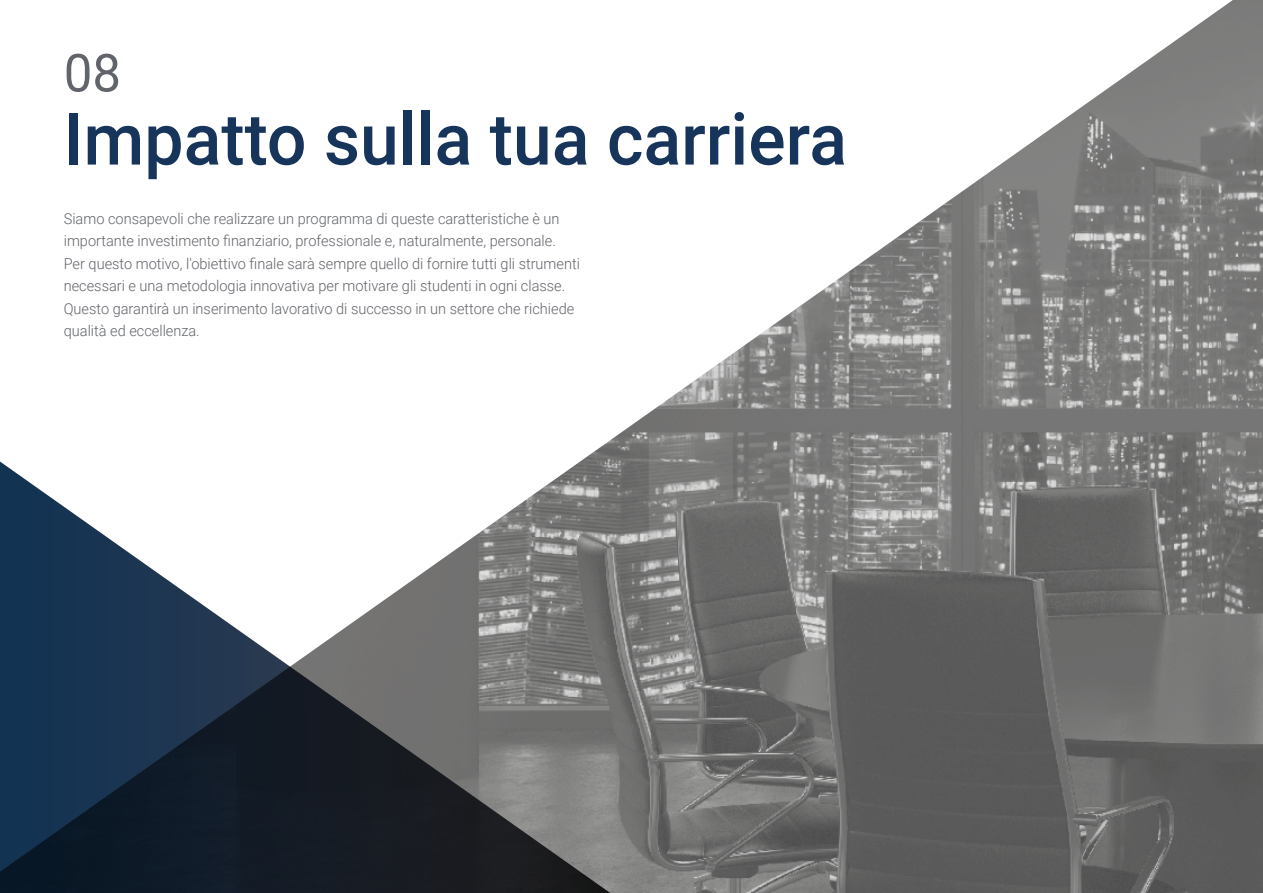
<style>
.page{position:relative;width:1263px;height:893px;background:#fff}
.page>*{position:absolute;margin:0;border:0;box-sizing:border-box;transform-origin:0 0}
.t1{font:500 72px "Roboto";color:#17355b}
.t2{font:52.5px "Roboto";color:#61646a}
.t3{font:300 15px/22.5px "Roboto";color:#61646a}
</style>
<div class="page">
<img style="left:602px;top:0;width:661px;height:893px">
<svg style="left:0;top:446px;width:640px;height:447px"></svg>
<h2 class="t2" style="left:64px;top:36px;width:59px">08</h2>
<h1 class="t1" style="left:64px;top:89px;width:785px">Impatto sulla tua carriera</h1>
<p class="t3" style="left:64px;top:207px;width:518px">Siamo consapevoli che realizzare un programma di queste caratteristiche è un importante investimento finanziario, professionale e, naturalmente, personale.<br>Per questo motivo, l'obiettivo finale sarà sempre quello di fornire tutti gli strumenti necessari e una metodologia innovativa per motivare gli studenti in ogni classe.<br>Questo garantirà un inserimento lavorativo di successo in un settore che richiede qualità ed eccellenza.</p>
</div>
